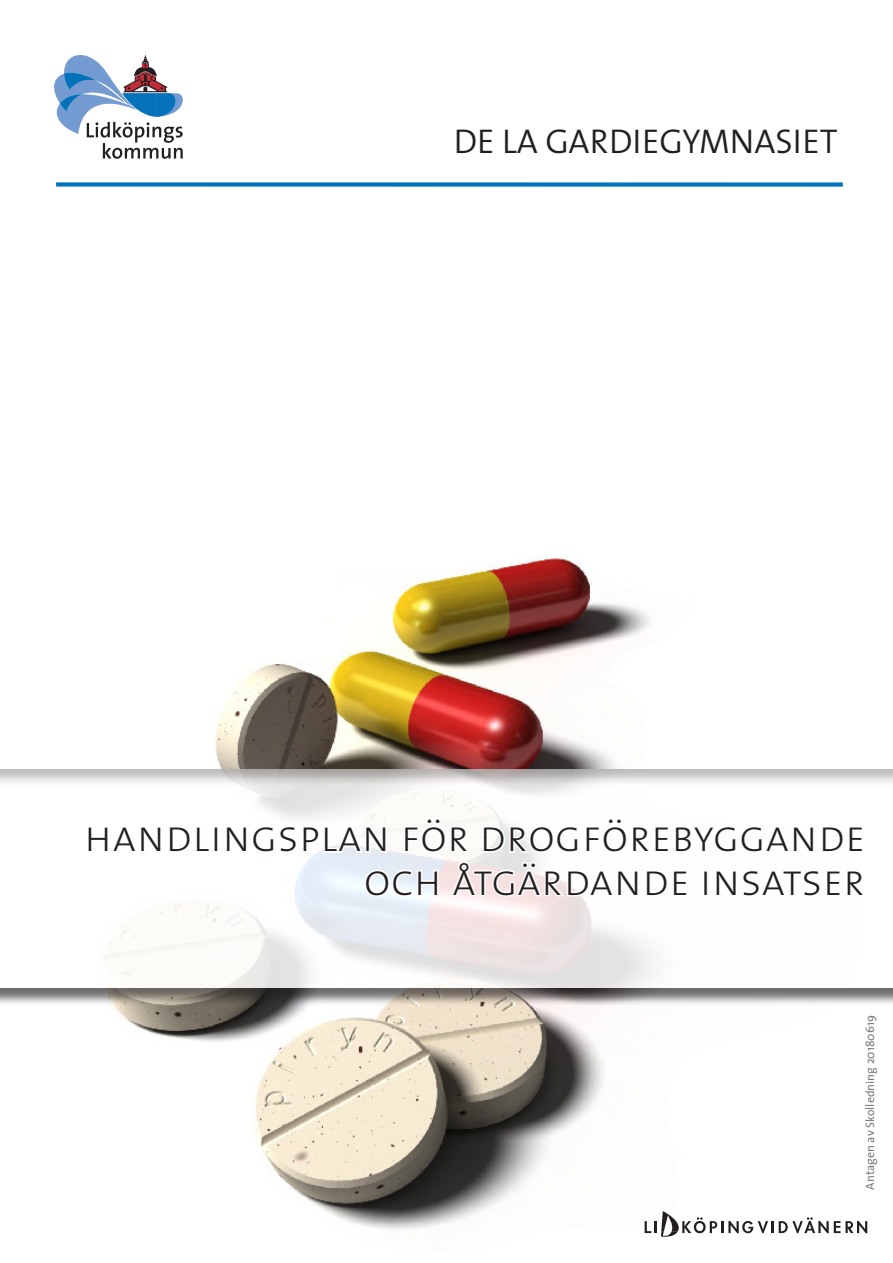
<style>
.page{position:relative;width:893px;height:1263px;background:#fff}
.page>*{position:absolute;margin:0;border:0;box-sizing:border-box;transform-origin:0 0}
.t1{font:45px/43.5px "The Sans Extra Light Caps";color:#231f20;text-align:right}
.t2{font:300 34.5px "The Sans";color:#231f20}
.t3{font:12px "The Sans";color:#787a7d}
</style>
<div class="page">
<img style="left:113px;top:558px;width:755px;height:676px">
<svg style="left:54px;top:54px;width:129px;height:105px"></svg>
<div style="left:56px;top:182px;width:787px;height:5px;background:#0372bb"></div>
<svg style="left:645px;top:1211px;width:222px;height:26px"></svg>
<div style="left:0;top:772px;width:893px;height:234px;background:#231f20;opacity:.75"></div>
<div style="left:0;top:768px;width:893px;height:220px;background:#231f20;opacity:.35"></div>
<svg style="left:86px;top:809px;width:126px;height:51px"></svg>
<svg style="left:224px;top:809px;width:643px;height:95px"></svg>
<p class="t2" style="left:454px;top:113px;width:385px">DE LA GARDIEGYMNASIET</p>
<p class="t1" style="left:84px;top:813px;width:783px">handlingsplan för drogförebyggande och åtgärdande insatser</p>
<p class="t3" style="left:860px;top:1189px;width:176px;rotate:-90deg">Antagen av Skolledning 20180619</p>
</div>
